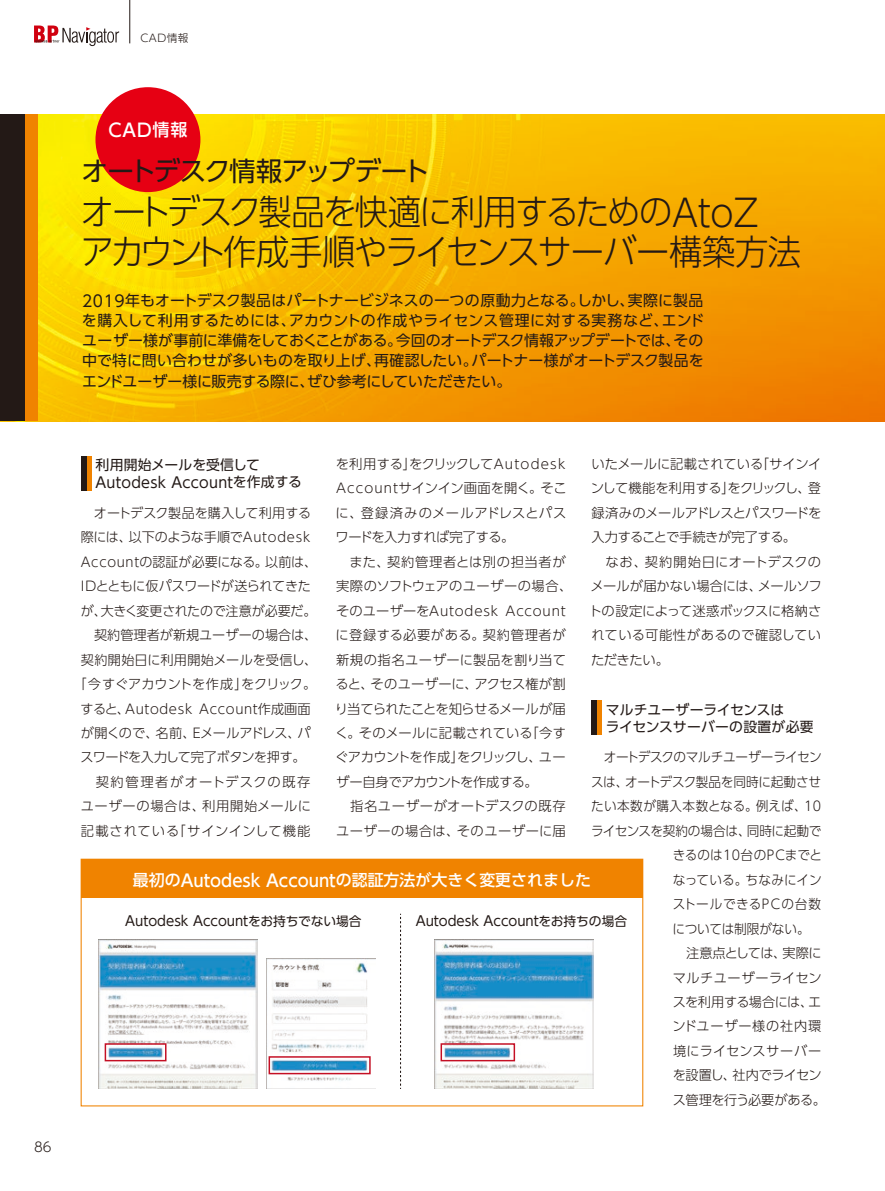
<style>
.page{position:relative;width:885px;height:1191px;background:#fff}
.page>*{position:absolute;margin:0;border:0;box-sizing:border-box;transform-origin:0 0}
.t1{font:300 35.1px/39.3px "UD Shin Go Pr 6 N";letter-spacing:-.055em;color:#231916;scale:.95 1}
.t2{font:26.55px "UD Shin Go Pr 6 N";letter-spacing:-.055em;color:#231916}
.t3{font:500 18.15px "UD Shin Go Pr 6 N";color:#fff}
.t4{font:500 15.9px "UD Shin Go Pr 6 N";color:#fff}
.t5{font:14.85px/20.2px "UD Shin Go Pr 6 N";letter-spacing:-.005em;color:#231916;text-align:justify}
.t6{font:14.85px "UD Shin Go Pr 6 N";letter-spacing:.02em;color:#231916}
.t7{font:13.8px/17px "UD Shin Go Pr 6 N";letter-spacing:.005em;color:#231916}
.t8{font:13.65px "UD Shin Go Pr 6 N";color:#231916}
.t9{font:300 13.35px/24.5px "UD Shin Go Pr 6 N";color:#231916}
.t10{font:300 13.35px "UD Shin Go Pr 6 N";color:#231916;scale:.95 1}
.t11{font:300 13.35px "UD Shin Go Pr 6 N";letter-spacing:-.025em;color:#231916;scale:.95 1}
.t12{font:300 13.35px "UD Shin Go Pr 6 N";letter-spacing:-.035em;color:#231916}
.t13{font:300 13.35px "UD Shin Go Pr 6 N";letter-spacing:.035em;color:#231916;scale:.95 1}
.t14{font:300 13.35px "UD Shin Go Pr 6 N";letter-spacing:.055em;color:#231916;scale:.95 1}
.t15{font:300 13.35px "UD Shin Go Pr 6 N";letter-spacing:-.03em;color:#231916}
.t16{font:300 13.35px "UD Shin Go Pr 6 N";letter-spacing:.04em;color:#231916}
.t17{font:300 13.35px "UD Shin Go Pr 6 N";letter-spacing:.06em;color:#231916}
.t18{font:300 10.65px "UD Shin Go Pr 6 N";letter-spacing:.05em;color:#231916}
.s1{font-size:16.95px}
.s2{font-size:37.5px}
.s3{font-size:15.9px}
.s4{font-size:13.8px}
.s5{font-size:17.1px}
.s6{font-size:12.75px}
</style>
<div class="page">
<img style="left:38px;top:115px;width:846px;height:306px">
<svg style="left:34px;top:26px;width:85px;height:20px"></svg>
<hr style="left:129px;top:0;width:1px;height:43px;background:#231916">
<div style="left:0;top:115px;width:26px;height:306px;background:#231916"></div>
<div style="left:26px;top:115px;width:12px;height:306px;background:#f08300"></div>
<div style="left:95px;top:87px;width:105px;height:105px;background:#e60013;border-radius:50%"></div>
<div style="left:81px;top:456px;width:6px;height:34px;background:#231916"></div>
<hr style="left:87px;top:456px;width:4px;height:34px;background:#f08300">
<div style="left:591px;top:701px;width:6px;height:34px;background:#231916"></div>
<div style="left:597px;top:701px;width:5px;height:34px;background:#f08300"></div>
<img style="left:98px;top:939px;width:159px;height:150px">
<div style="left:81px;top:859px;width:561px;height:38px;background:#f08300"></div>
<img style="left:435px;top:939px;width:158px;height:150px">
<img style="left:266px;top:958px;width:109px;height:131px">
<svg style="left:400px;top:913px;width:1px;height:176px"></svg>
<div style="left:105px;top:1043px;width:61px;height:18px;border:1px solid #c40f24"></div>
<div style="left:268px;top:1056px;width:102px;height:18px;border:1px solid #c40f24"></div>
<div style="left:440px;top:1043px;width:75px;height:18px;border:1px solid #c40f24"></div>
<div style="left:81px;top:858px;width:562px;height:248px;border:1px solid #f08300"></div>
<p class="t18" style="left:140px;top:29px;width:50px">CAD情報</p>
<p class="t9" style="left:34px;top:1133px;width:19px">86</p>
<h3 class="t3" style="left:108px;top:115px;width:80px">CAD<span class="s1">情報</span></h3>
<h2 class="t2" style="left:82px;top:149px;width:349px">オートデスク情報アップデート</h2>
<h1 class="t1" style="left:81px;top:191px;width:759px">オートデスク製品を快適に利用するための<span class="s2">AtoZ<br></span>アカウント作成手順やライセンスサーバー構築方法</h1>
<p class="t5" style="left:82px;top:290px;width:624px"><span class="s3">2019</span>年もオートデスク製品はパートナービジネスの一つの原動力となる。しかし、実際に製品を購入して利用するためには、アカウントの作成やライセンス管理に対する実務など、エンドユーザー様が事前に準備をしておくことがある。今回のオートデスク情報アップデートでは、その中で特に問い合わせが多いものを取り上げ、再確認したい。パートナー様がオートデスク製品をエンドユーザー様に販売する際に、ぜひ参考にしていただきたい。</p>
<p class="t9" style="left:335px;top:451px;width:239px">を利用する」をクリックしてAutodesk<br>Accountサインイン画面を開く。そこに、登録済みのメールアドレスとパスワードを入力すれば完了する。<br>　また、契約管理者とは別の担当者が実際のソフトウェアのユーザーの場合、そのユーザーをAutodesk Accountに登録する必要がある。契約管理者が新規の指名ユーザーに製品を割り当てると、そのユーザーに、アクセス権が割り当てられたことを知らせるメールが届く。そのメールに記載されている「今すぐアカウントを作成」をクリックし、ユーザー自身でアカウントを作成する。<br>　指名ユーザーがオートデスクの既存ユーザーの場合は、そのユーザーに届</p>
<p class="t9" style="left:589px;top:451px;width:234px">いたメールに記載されている「サインインして機能を利用する」をクリックし、登録済みのメールアドレスとパスワードを入力することで手続きが完了する。<br>　なお、契約開始日にオートデスクのメールが届かない場合には、メールソフトの設定によって迷惑ボックスに格納されている可能性があるので確認していただきたい。</p>
<p class="t7" style="left:96px;top:456px;width:166px">利用開始メールを受信して</p>
<p class="t6" style="left:96px;top:470px;width:208px">Autodesk Account<span class="s4">を作成する</span></p>
<p class="t9" style="left:74px;top:500px;width:245px;text-align:center">　オートデスク製品を購入して利用する際には、以下のような手順でAutodesk<br>Accountの認証が必要になる。以前は、<br>IDとともに仮パスワードが送られてきたが、大きく変更されたので注意が必要だ。　契約管理者が新規ユーザーの場合は、契約開始日に利用開始メールを受信し、「今すぐアカウントを作成」をクリック。すると、Autodesk Account作成画面が開くので、名前、Eメールアドレス、パスワードを入力して完了ボタンを押す。<br>　契約管理者がオートデスクの既存ユーザーの場合は、利用開始メールに記載されている「サインインして機能</p>
<p class="t7" style="left:605px;top:700px;width:209px">マルチユーザーライセンスは<br>ライセンスサーバーの設置が必要</p>
<p class="t11" style="left:591px;top:746px;width:244px">　オートデスクのマルチユーザーライセン</p>
<p class="t10" style="left:591px;top:771px;width:243px">スは、オートデスク製品を同時に起動させ</p>
<p class="t13" style="left:591px;top:795px;width:243px">たい本数が購入本数となる。例えば、10</p>
<p class="t11" style="left:591px;top:820px;width:244px">ライセンスを契約の場合は、同時に起動で</p>
<p class="t10" style="left:672px;top:844px;width:159px">きるのは10台のPCまでと</p>
<p class="t10" style="left:673px;top:869px;width:158px">なっている。ちなみにイン</p>
<p class="t14" style="left:672px;top:893px;width:158px">ストールできるPCの台数</p>
<p class="t10" style="left:672px;top:917px;width:146px">については制限がない。</p>
<p class="t12" style="left:673px;top:942px;width:150px">　注意点としては、実際に</p>
<p class="t16" style="left:672px;top:966px;width:150px">マルチユーザーライセン</p>
<p class="t12" style="left:672px;top:991px;width:150px">スを利用する場合には、エ</p>
<p class="t17" style="left:672px;top:1015px;width:150px">ンドユーザー様の社内環</p>
<p class="t9" style="left:673px;top:1038px;width:149px">境にライセンスサーバー</p>
<p class="t12" style="left:672px;top:1064px;width:150px">を設置し、社内でライセン</p>
<p class="t15" style="left:672px;top:1089px;width:154px">ス管理を行う必要がある。</p>
<p class="t4" style="left:133px;top:867px;width:459px">最初の<span class="s5">Autodesk Account</span>の認証方法が大きく変更されました</p>
<p class="t8" style="left:125px;top:910px;width:238px">Autodesk Account<span class="s6">をお持ちでない場合</span></p>
<p class="t8" style="left:415px;top:910px;width:213px">Autodesk Account<span class="s6">をお持ちの場合</span></p>
</div>
